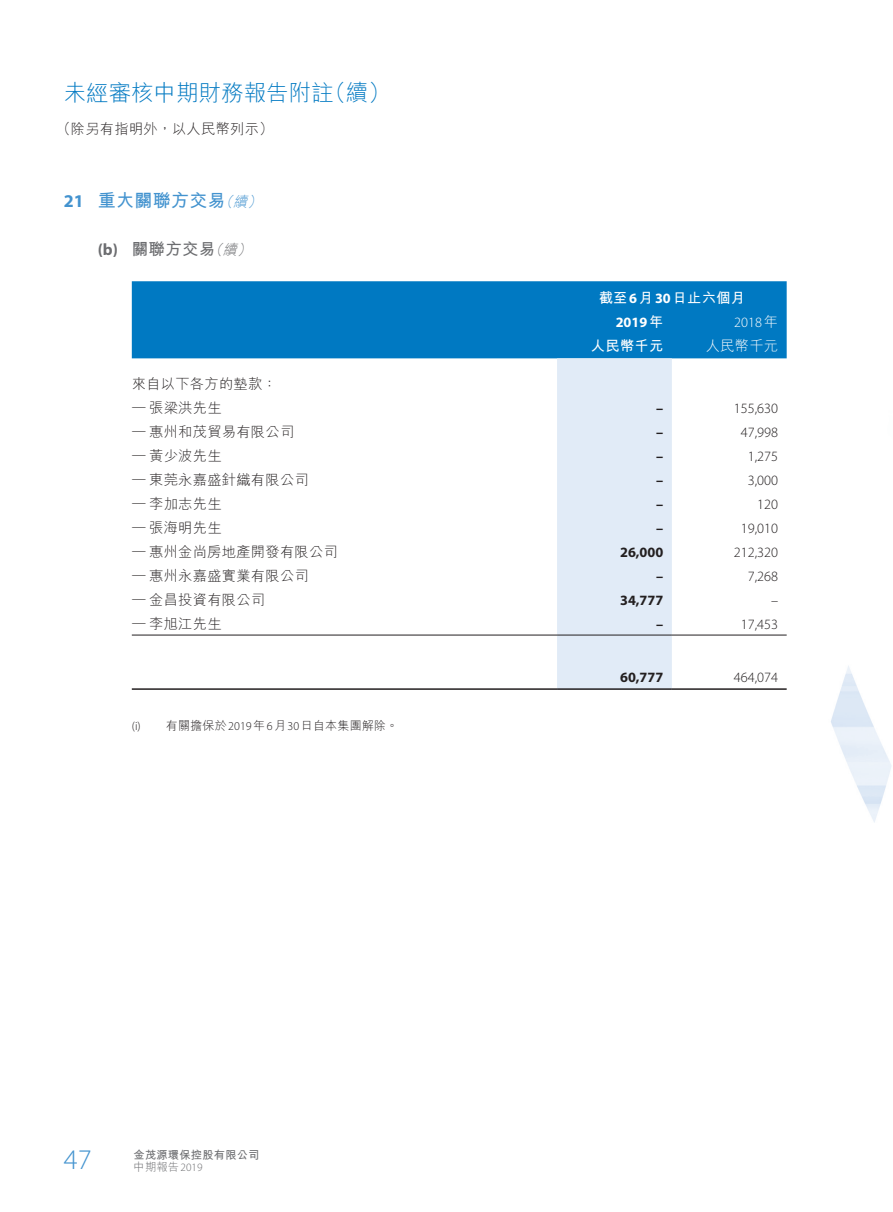
<style>
.page{position:relative;width:893px;height:1212px;background:#fff}
.page>*{position:absolute;margin:0;border:0;box-sizing:border-box;transform-origin:0 0}
.t1{font:300 28.5px "Myriad Pro";color:#4393cf}
.t2{font:300 22.5px "M Hei HK";color:#0079c2}
.t3{font:700 18px "M Hei HK";letter-spacing:.02em;color:#4393cf}
.t4{font:700 18px "Myriad Pro";color:#4393cf}
.t5{font:700 16.5px "M Hei HK";letter-spacing:.02em;color:#6c6d70}
.t6{font:700 16.5px "Myriad Pro";color:#6c6d70}
.t7{font:300 14.25px "M Hei HK";letter-spacing:.02em;color:#231f20}
.t8{font:300 14.25px "Myriad Pro";color:#231f20}
.t9{font:700 14.25px "Myriad Pro";color:#231f20}
.t10{font:700 14.25px "M Hei HK";letter-spacing:.02em;color:#fff}
.t11{font:300 14.25px "Myriad Pro";color:#fff}
.t12{font:700 14.25px "Myriad Pro";color:#fff}
.t13{font:300 14.25px "M Hei HK";letter-spacing:.02em;color:#fff}
.t14{font:italic 300 14.25px "M Hei HK";color:#4393cf}
.t15{font:italic 300 14.25px "M Hei HK";color:#6c6d70}
.t16{font:300 12px "M Hei HK";letter-spacing:.02em;color:#231f20}
.t17{font:300 12px "Myriad Pro";color:#231f20}
.t18{font:700 11.25px/12px "M Hei HK";letter-spacing:.02em;color:#6c6d70}
.s1{font-family:"Myriad Pro"}
.s2{font-weight:300}
.s3{font-family:"Myriad Pro";font-weight:300}
.s4{font-family:"M Hei HK"}
</style>
<div class="page">
<img style="left:733px;top:358px;width:159px;height:465px">
<div style="left:132px;top:281px;width:655px;height:77px;background:#0079c2"></div>
<div style="left:557px;top:358px;width:115px;height:330px;background:#e1ebf7"></div>
<hr style="left:132px;top:635px;width:425px;height:1px;background:#231f20">
<hr style="left:557px;top:635px;width:115px;height:1px;background:#231f20">
<hr style="left:672px;top:635px;width:115px;height:1px;background:#231f20">
<hr style="left:132px;top:688px;width:425px;height:2px;background:#231f20">
<hr style="left:557px;top:688px;width:115px;height:2px;background:#231f20">
<hr style="left:672px;top:688px;width:115px;height:2px;background:#231f20">
<h2 class="t2" style="left:324px;top:81px;width:68px">（續(</h2>
<h2 class="t2" style="left:64px;top:81px;width:271px">未經審核中期財務報告附註</h2>
<p class="t7" style="left:57px;top:122px;width:218px">（除另有指明外，以人民幣列示(</p>
<p class="t4" style="left:64px;top:190px;width:21px">21</p>
<p class="t3" style="left:98px;top:188px;width:130px">重大關聯方交易</p>
<p class="t14" style="left:233px;top:195px;width:19px">續</p>
<p class="t14" style="left:219px;top:195px;width:19px">（</p>
<p class="t14" style="left:247px;top:195px;width:19px">(</p>
<p class="t6" style="left:98px;top:239px;width:22px">)b(</p>
<p class="t5" style="left:132px;top:237px;width:85px">關聯方交易</p>
<p class="t15" style="left:223px;top:243px;width:19px">續</p>
<p class="t15" style="left:208px;top:243px;width:19px">（</p>
<p class="t15" style="left:237px;top:243px;width:19px">(</p>
<p class="t7" style="left:132px;top:377px;width:146px">來自以下各方的墊款：</p>
<p class="t7" style="left:149px;top:400px;width:74px">張梁洪先生</p>
<p class="t8" style="left:132px;top:398px;width:16px">—</p>
<p class="t7" style="left:149px;top:424px;width:147px">惠州和茂貿易有限公司</p>
<p class="t8" style="left:132px;top:422px;width:16px">—</p>
<p class="t7" style="left:149px;top:448px;width:74px">黃少波先生</p>
<p class="t8" style="left:132px;top:446px;width:16px">—</p>
<p class="t7" style="left:149px;top:472px;width:161px">東莞永嘉盛針織有限公司</p>
<p class="t8" style="left:132px;top:470px;width:16px">—</p>
<p class="t7" style="left:149px;top:496px;width:74px">李加志先生</p>
<p class="t8" style="left:132px;top:494px;width:16px">—</p>
<p class="t7" style="left:149px;top:520px;width:74px">張海明先生</p>
<p class="t8" style="left:132px;top:518px;width:16px">—</p>
<p class="t7" style="left:149px;top:544px;width:190px">惠州金尚房地產開發有限公司</p>
<p class="t8" style="left:132px;top:542px;width:16px">—</p>
<p class="t7" style="left:149px;top:568px;width:161px">惠州永嘉盛實業有限公司</p>
<p class="t8" style="left:132px;top:566px;width:16px">—</p>
<p class="t7" style="left:149px;top:592px;width:117px">金昌投資有限公司</p>
<p class="t8" style="left:132px;top:590px;width:16px">—</p>
<p class="t7" style="left:149px;top:616px;width:74px">李旭江先生</p>
<p class="t8" style="left:132px;top:614px;width:16px">—</p>
<p class="t17" style="left:132px;top:718px;width:10px">)i(</p>
<p class="t16" style="left:166px;top:719px;width:234px">有關擔保於<span class="s1">2019</span>年<span class="s1">6</span>月<span class="s1">30</span>日自本集團解除。</p>
<h1 class="t1" style="left:64px;top:1142px;width:29px">47</h1>
<p class="t18" style="left:134px;top:1148px;width:128px">金茂源環保控股有限公司<span class="s2">中期報告</span><span class="s3">2019</span></p>
<p class="t10" style="left:599px;top:288px;width:148px">截至<span class="s1">6</span>月<span class="s1">30</span>日止六個月</p>
<p class="t11" style="left:734px;top:314px;width:45px">2018 <span class="s4">年</span></p>
<p class="t12" style="left:616px;top:313px;width:49px">2019<span class="s4">年</span></p>
<p class="t10" style="left:591px;top:336px;width:74px">人民幣千元</p>
<p class="t13" style="left:706px;top:339px;width:74px">人民幣千元</p>
<p class="t9" style="left:656px;top:399px;width:9px">–</p>
<p class="t8" style="left:734px;top:400px;width:46px">155,630</p>
<p class="t9" style="left:656px;top:423px;width:9px">–</p>
<p class="t8" style="left:741px;top:424px;width:39px">47,998</p>
<p class="t9" style="left:656px;top:447px;width:9px">–</p>
<p class="t8" style="left:748px;top:448px;width:32px">1,275</p>
<p class="t9" style="left:656px;top:471px;width:9px">–</p>
<p class="t8" style="left:748px;top:472px;width:32px">3,000</p>
<p class="t9" style="left:656px;top:495px;width:9px">–</p>
<p class="t8" style="left:757px;top:496px;width:22px">120</p>
<p class="t9" style="left:656px;top:519px;width:9px">–</p>
<p class="t8" style="left:741px;top:520px;width:39px">19,010</p>
<p class="t9" style="left:620px;top:543px;width:45px">26,000</p>
<p class="t8" style="left:734px;top:544px;width:46px">212,320</p>
<p class="t9" style="left:656px;top:567px;width:9px">–</p>
<p class="t8" style="left:748px;top:568px;width:32px">7,268</p>
<p class="t9" style="left:620px;top:591px;width:45px">34,777</p>
<p class="t8" style="left:771px;top:592px;width:9px">–</p>
<p class="t9" style="left:656px;top:615px;width:9px">–</p>
<p class="t8" style="left:741px;top:616px;width:39px">17,453</p>
<p class="t9" style="left:620px;top:667px;width:45px">60,777</p>
<p class="t8" style="left:734px;top:668px;width:46px">464,074</p>
</div>
